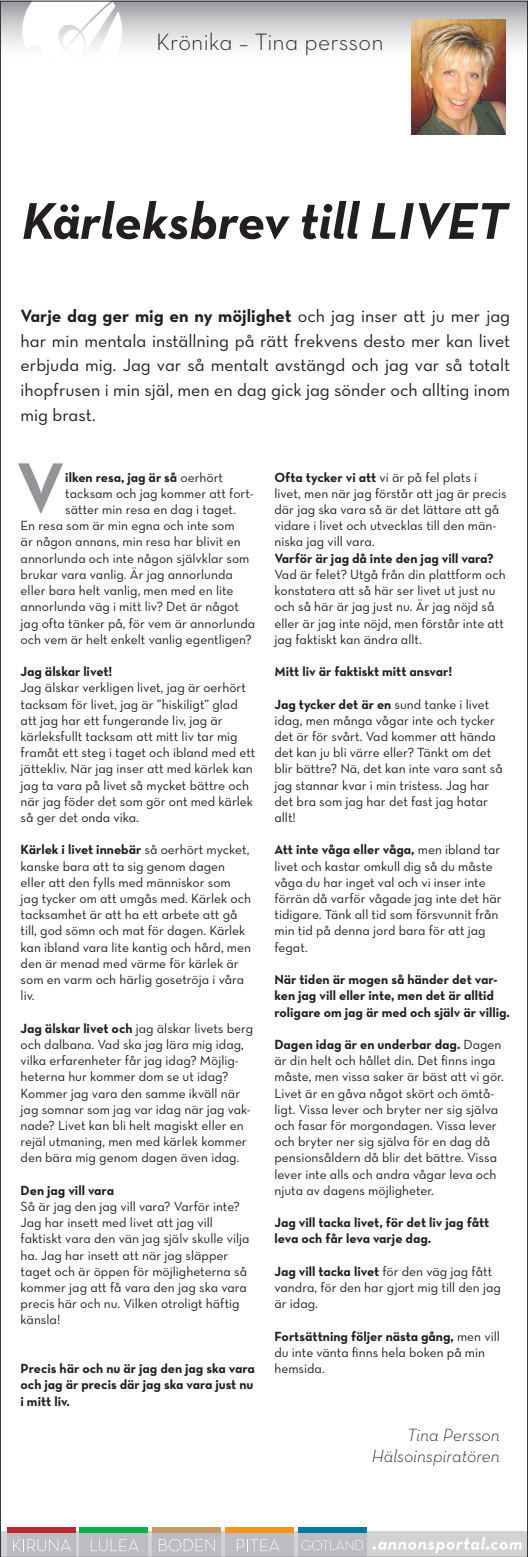
<style>
.page{position:relative;width:528px;height:1557px;background:#fff}
.page>*{position:absolute;margin:0;border:0;box-sizing:border-box;transform-origin:0 0}
.t1{font:72.6px "Neutra Text Bold Alt";color:#939598}
.t2{font:52.5px "Neutra Text Bold Italic Alt";color:#231f20}
.t3{font:24px "Neutra Text Light Alt";letter-spacing:.01em;color:#231f20}
.t4{font:18px/24.6px "Neutra Text Book Alt";color:#231f20;text-align:justify}
.t5{font:18px "Neutra Text Bold Alt";color:#231f20}
.t6{font:18px/21.6px "Neutra Text Light Italic Alt";color:#231f20;text-align:right}
.t7{font:13.5px/16.2px "Neutra Text Book Alt";color:#231f20}
.t8{font:13.5px/16.2px "Neutra Text Bold Alt";color:#231f20}
.s1{font-family:"Neutra Text Book Alt"}
.s2{font-family:"Neutra Text Bold Alt"}
</style>
<div class="page">
<svg style="left:2px;top:3px;width:523px;height:62px"></svg>
<div style="left:0;top:1531px;width:527px;height:25px;background:#d1d2d4"></div>
<div style="left:7px;top:1531px;width:68px;height:25px;background:#bcbdc0"></div>
<div style="left:7px;top:1527px;width:68px;height:5px;background:#bb2631"></div>
<div style="left:79px;top:1531px;width:69px;height:25px;background:#bcbdc0"></div>
<div style="left:79px;top:1527px;width:69px;height:5px;background:#0cae4c"></div>
<div style="left:152px;top:1531px;width:68px;height:25px;background:#bcbdc0"></div>
<div style="left:152px;top:1527px;width:68px;height:5px;background:#c39a6b"></div>
<div style="left:225px;top:1531px;width:68px;height:25px;background:#bcbdc0"></div>
<div style="left:225px;top:1527px;width:68px;height:5px;background:#f7931d"></div>
<div style="left:298px;top:1531px;width:68px;height:25px;background:#bcbdc0"></div>
<div style="left:298px;top:1527px;width:68px;height:5px;background:#0079a3"></div>
<svg style="left:372px;top:1537px;width:149px;height:16px"></svg>
<svg style="left:13px;top:1539px;width:58px;height:12px"></svg>
<svg style="left:91px;top:1539px;width:47px;height:12px"></svg>
<svg style="left:159px;top:1538px;width:55px;height:13px"></svg>
<svg style="left:237px;top:1539px;width:42px;height:11px"></svg>
<svg style="left:301px;top:1540px;width:62px;height:9px"></svg>
<img style="left:411px;top:19px;width:94px;height:116px">
<h3 class="t3" style="left:156px;top:27px;width:229px">Krönika – Tina persson</h3>
<h2 class="t2" style="left:22px;top:188px;width:486px">Kärleksbrev till LIVET</h2>
<h3 class="t5" style="left:21px;top:305px;width:490px">Varje dag ger mig en ny möjlighet <span class="s1">och jag inser att ju mer jag</span></h3>
<h3 class="t4" style="left:21px;top:328px;width:491px">har min mentala inställning på rätt frekvens desto mer kan livet erbjuda mig. Jag var så mentalt avstängd och jag var så totalt ihopfrusen i min själ, men en dag gick jag sönder och allting inom mig brast.</h3>
<h1 class="t1" style="left:16px;top:442px;width:50px">V</h1>
<p class="t8" style="left:65px;top:468px;width:159px">ilken resa, jag är så <span class="s1">oerhört</span></p>
<p class="t8" style="left:274px;top:468px;width:204px">Ofta tycker vi att <span class="s1">vi är på fel plats i</span></p>
<p class="t7" style="left:274px;top:485px;width:233px">livet, men när jag förstår att jag är precis där jag ska vara så är det lättare att gå vidare i livet och utvecklas till den män&shy;niska jag vill vara.</p>
<p class="t8" style="left:274px;top:549px;width:221px">Varför är jag då inte den jag vill vara?</p>
<p class="t7" style="left:274px;top:566px;width:232px">Vad är felet? Utgå från din plattform och konstatera att så här ser livet ut just nu och så här är jag just nu. Är jag nöjd så eller är jag inte nöjd, men förstår inte att jag faktiskt kan ändra allt.</p>
<p class="t8" style="left:274px;top:663px;width:179px">Mitt liv är faktiskt mitt ansvar!</p>
<p class="t8" style="left:274px;top:695px;width:216px">Jag tycker det är en <span class="s1">sund tanke i livet</span></p>
<p class="t7" style="left:274px;top:711px;width:229px">idag, men många vågar inte och tycker det är för svårt. Vad kommer att hända det kan ju bli värre eller? Tänkt om det blir bättre? Nä, det kan inte vara sant så jag stannar kvar i min tristess. Jag har det bra som jag har det fast jag hatar allt!</p>
<p class="t8" style="left:274px;top:841px;width:227px">Att inte våga eller våga, <span class="s1">men ibland tar</span></p>
<p class="t7" style="left:274px;top:857px;width:228px">livet och kastar omkull dig så du måste våga du har inget val och vi inser inte förrän då varför vågade jag inte det här tidigare. Tänk all tid som försvunnit från min tid på denna jord bara för att jag fegat.</p>
<p class="t8" style="left:274px;top:971px;width:237px">När tiden är mogen så händer det var&shy;ken jag vill eller inte, men det är alltid roligare om jag är med och själv är villig.</p>
<p class="t8" style="left:274px;top:1035px;width:228px">Dagen idag är en underbar dag. <span class="s1">Dagen</span></p>
<p class="t7" style="left:274px;top:1052px;width:231px">är din helt och hållet din. Det finns inga måste, men vissa saker är bäst att vi gör.<br>Livet är en gåva något skört och ömtå&shy;ligt. Vissa lever och bryter ner sig själva och fasar för morgondagen. Vissa lever och bryter ner sig själva för en dag då pensionsåldern då blir det bättre. Vissa lever inte alls och andra vågar leva och njuta av dagens möjligheter.</p>
<p class="t8" style="left:274px;top:1214px;width:216px">Jag vill tacka livet, för det liv jag fått leva och får leva varje dag.</p>
<p class="t8" style="left:274px;top:1262px;width:219px">Jag vill tacka livet <span class="s1">för den väg jag fått</span></p>
<p class="t7" style="left:274px;top:1278px;width:228px">vandra, för den har gjort mig till den jag är idag.</p>
<p class="t8" style="left:274px;top:1327px;width:227px">Fortsättning följer nästa gång, <span class="s1">men vill</span></p>
<p class="t7" style="left:274px;top:1343px;width:212px">du inte vänta finns hela boken på min hemsida.</p>
<p class="t7" style="left:65px;top:485px;width:190px">tacksam och jag kommer att fort-</p>
<p class="t7" style="left:65px;top:501px;width:172px">sätter min resa en dag i taget.</p>
<p class="t7" style="left:21px;top:517px;width:215px">En resa som är min egna och inte som</p>
<p class="t7" style="left:21px;top:533px;width:221px">är någon annans, min resa har blivit en</p>
<p class="t7" style="left:21px;top:549px;width:230px">annorlunda och inte någon självklar som</p>
<p class="t7" style="left:21px;top:566px;width:214px">brukar vara vanlig. Är jag annorlunda</p>
<p class="t7" style="left:21px;top:582px;width:214px">eller bara helt vanlig, men med en lite</p>
<p class="t7" style="left:21px;top:598px;width:220px">annorlunda väg i mitt liv? Det är något</p>
<p class="t7" style="left:21px;top:614px;width:236px">jag ofta tänker på, för vem är annorlunda</p>
<p class="t7" style="left:21px;top:630px;width:233px">och vem är helt enkelt vanlig egentligen?</p>
<p class="t8" style="left:21px;top:663px;width:93px">Jag älskar livet!</p>
<p class="t7" style="left:21px;top:679px;width:236px">Jag älskar verkligen livet, jag är oerhört tacksam för livet, jag är ”hiskiligt” glad att jag har ett fungerande liv, jag är kärleksfullt tacksam att mitt liv tar mig framåt ett steg i taget och ibland med ett jättekliv. När jag inser att med kärlek kan jag ta vara på livet så mycket bättre och när jag föder det som gör ont med kärlek så ger det onda vika.</p>
<p class="t8" style="left:21px;top:841px;width:230px">Kärlek i livet innebär <span class="s1">så oerhört mycket,</span></p>
<p class="t7" style="left:21px;top:857px;width:232px">kanske bara att ta sig genom dagen eller att den fylls med människor som jag tycker om att umgås med. Kärlek och tacksamhet är att ha ett arbete att gå till, god sömn och mat för dagen. Kärlek kan ibland vara lite kantig och hård, men den är menad med värme för kärlek är som en varm och härlig gosetröja i våra liv.</p>
<p class="t7" style="left:21px;top:1019px;width:234px"><span class="s2">Jag älskar livet och</span> jag älskar livets berg och dalbana. Vad ska jag lära mig idag, vilka erfarenheter får jag idag? Möjlig&shy;heterna hur kommer dom se ut idag?<br>Kommer jag vara den samme ikväll när jag somnar som jag var idag när jag vak&shy;nade? Livet kan bli helt magiskt eller en rejäl utmaning, men med kärlek kommer den bära mig genom dagen även idag.</p>
<p class="t8" style="left:21px;top:1181px;width:95px">Den jag vill vara</p>
<p class="t7" style="left:21px;top:1197px;width:230px">Så är jag den jag vill vara? Varför inte?<br>Jag har insett med livet att jag vill faktiskt vara den vän jag själv skulle vilja ha. Jag har insett att när jag släpper taget och är öppen för möjligheterna så kommer jag att få vara den jag ska vara precis här och nu. Vilken otroligt häftig känsla!</p>
<p class="t8" style="left:21px;top:1359px;width:235px;text-align:justify">Precis här och nu är jag den jag ska vara och jag är precis där jag ska vara just nu i mitt liv.</p>
<h3 class="t6" style="left:371px;top:1423px;width:129px">Tina Persson<br>Hälsoinspiratören</h3>
</div>
